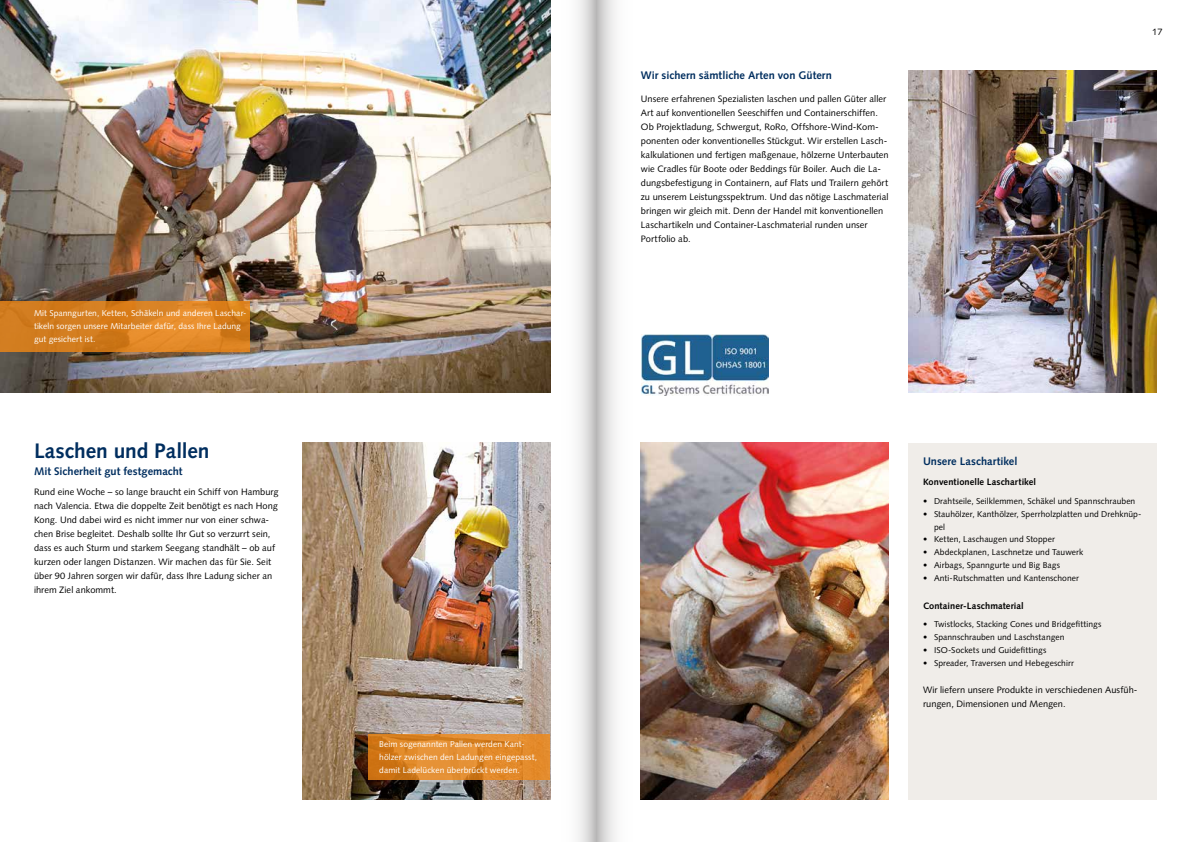
<style>
.page{position:relative;width:1191px;height:842px;background:#fff}
.page>*{position:absolute;margin:0;border:0;box-sizing:border-box;transform-origin:0 0}
.t1{font:700 21px "Syntax LT Std";letter-spacing:-.005em;color:#002e5f}
.t2{font:700 11px "Syntax LT Std";letter-spacing:.005em;color:#002e5f}
.t3{font:9.2px/14px "Syntax LT Std";letter-spacing:.005em;color:#000}
.t4{font:700 9.2px "Syntax LT Std";letter-spacing:.005em;color:#000}
.t5{font:8.5px/13px "Syntax LT Std";letter-spacing:.01em;color:#000}
.t6{font:8.5px/13px "Syntax LT Std";letter-spacing:.01em;color:#fff}
</style>
<div class="page">
<img style="left:0;top:0;width:550px;height:392px">
<img style="left:641px;top:443px;width:248px;height:356px">
<div style="left:909px;top:443px;width:248px;height:356px;background:#f0ede9"></div>
<img style="left:302px;top:443px;width:248px;height:356px">
<img style="left:641px;top:335px;width:127px;height:60px">
<img style="left:909px;top:71px;width:248px;height:321px">
<svg style="left:369px;top:734px;width:181px;height:45px;background:#de8628"></svg>
<svg style="left:0;top:301px;width:249px;height:50px;background:#d88020"></svg>
<svg style="left:578px;top:0;width:38px;height:842px"></svg>
<p class="t6" style="left:34px;top:307px;width:214px">Mit Spanngurten, Ketten, Schäkeln und anderen Laschar&shy;tikeln sorgen unsere Mitarbeiter dafür, dass Ihre Ladung gut gesichert ist.</p>
<h1 class="t1" style="left:34px;top:439px;width:177px">Laschen und Pallen</h1>
<p class="t2" style="left:34px;top:465px;width:150px">Mit Sicherheit gut festgemacht</p>
<p class="t3" style="left:34px;top:485px;width:246px">Rund eine Woche – so lange braucht ein Schiff von Hamburg nach Valencia. Etwa die doppelte Zeit benötigt es nach Hong Kong. Und dabei wird es nicht immer nur von einer schwa&shy;chen Brise begleitet. Deshalb sollte Ihr Gut so verzurrt sein, dass es auch Sturm und starkem Seegang standhält – ob auf kurzen oder langen Distanzen. Wir machen das für Sie. Seit über 90 Jahren sorgen wir dafür, dass Ihre Ladung sicher an ihrem Ziel ankommt.</p>
<p class="t6" style="left:379px;top:738px;width:159px">Beim sogenannten Pallen werden Kant&shy;hölzer zwischen den Ladungen eingepasst, damit Ladelücken überbrückt werden.</p>
<p class="t2" style="left:641px;top:69px;width:192px">Wir sichern sämtliche Arten von Gütern</p>
<p class="t3" style="left:641px;top:91px;width:249px">Unsere erfahrenen Spezialisten laschen und pallen Güter aller Art auf konventionellen Seeschiffen und Containerschiffen.<br>Ob Projektladung, Schwergut, RoRo, Offshore-Wind-Kom&shy;ponenten oder konventionelles Stückgut. Wir erstellen Lasch&shy;kalkulationen und fertigen maßgenaue, hölzerne Unterbauten wie Cradles für Boote oder Beddings für Boiler. Auch die La&shy;dungsbefestigung in Containern, auf Flats und Trailern gehört zu unserem Leistungsspektrum. Und das nötige Laschmaterial bringen wir gleich mit. Denn der Handel mit konventionellen Laschartikeln und Container-Laschmaterial runden unser Portfolio ab.</p>
<p class="t3" style="left:1152px;top:25px;width:12px">17</p>
<p class="t2" style="left:923px;top:455px;width:96px">Unsere Laschartikel</p>
<p class="t4" style="left:923px;top:476px;width:115px">Konventionelle Laschartikel</p>
<p class="t5" style="left:923px;top:494px;width:214px">• Drahtseile, Seilklemmen, Schäkel und Spannschrauben</p>
<p class="t5" style="left:934px;top:507px;width:209px;text-indent:-11px">• Stauhölzer, Kanthölzer, Sperrholzplatten und Drehknüp&shy;pel</p>
<p class="t5" style="left:923px;top:533px;width:133px">• Ketten, Laschaugen und Stopper</p>
<p class="t5" style="left:923px;top:546px;width:162px">• Abdeckplanen, Laschnetze und Tauwerk</p>
<p class="t5" style="left:923px;top:559px;width:139px">• Airbags, Spanngurte und Big Bags</p>
<p class="t5" style="left:923px;top:572px;width:157px">• Anti-Rutschmatten und Kantenschoner</p>
<p class="t4" style="left:923px;top:600px;width:102px">Container-Laschmaterial</p>
<p class="t5" style="left:923px;top:618px;width:180px">• Twistlocks, Stacking Cones und Bridgefittings</p>
<p class="t5" style="left:923px;top:631px;width:143px">• Spannschrauben und Laschstangen</p>
<p class="t5" style="left:923px;top:644px;width:125px">• ISO-Sockets und Guidefittings</p>
<p class="t5" style="left:923px;top:657px;width:152px">• Spreader, Traversen und Hebegeschirr</p>
<p class="t3" style="left:923px;top:683px;width:216px">Wir liefern unsere Produkte in verschiedenen Ausfüh&shy;rungen, Dimensionen und Mengen.</p>
</div>
